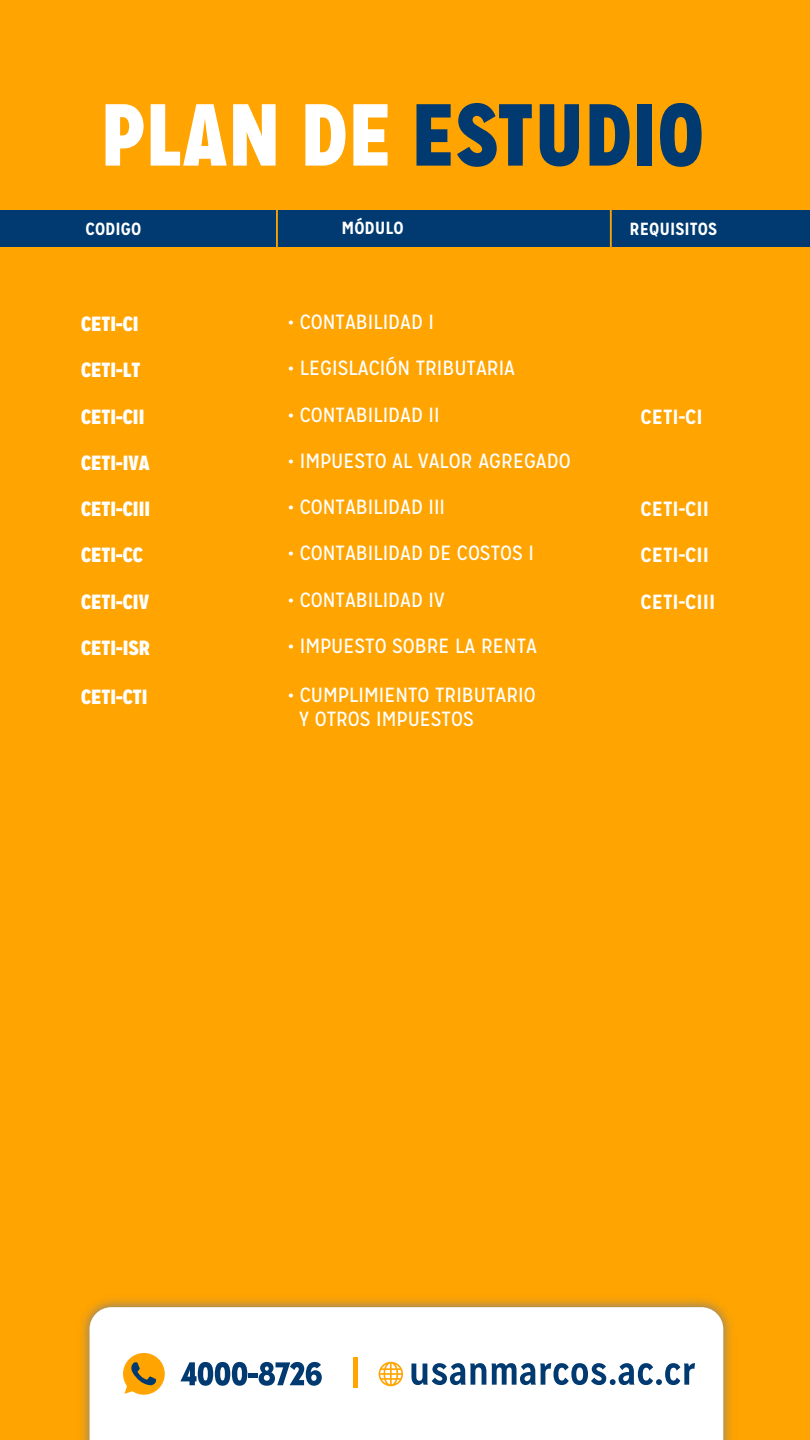
<style>
.page{position:relative;width:810px;height:1440px;background:#ffa400}
.page>*{position:absolute;margin:0;border:0;box-sizing:border-box;transform-origin:0 0}
.t1{font:900 87.75px "Mission Gothic";letter-spacing:.02em;color:#003a70}
.t2{font:20.55px/24.7px "Mission Gothic";color:#fff;scale:1.05 1}
.t3{font:900 20.55px "Mission Gothic";color:#fff;scale:1.05 1}
.t4{font:700 20.55px "Mission Gothic";color:#fff;scale:1.05 1}
.t5{font:700 17.55px "Mission Gothic";color:#fff;scale:1.04 1}
.s1{color:#fff}
</style>
<div class="page">
<img style="left:82px;top:1299px;width:649px;height:141px">
<div style="left:90px;top:1307px;width:633px;height:133px;background:#fff"></div>
<svg style="left:180px;top:1362px;width:67px;height:24px"></svg>
<div style="left:248px;top:1373px;width:10px;height:5px;background:#003a70"></div>
<svg style="left:259px;top:1362px;width:63px;height:24px"></svg>
<hr style="left:354px;top:1357px;width:4px;height:30px;background:#ffa400">
<svg style="left:123px;top:1353px;width:42px;height:42px"></svg>
<svg style="left:379px;top:1362px;width:24px;height:24px"></svg>
<svg style="left:411px;top:1363px;width:284px;height:22px"></svg>
<div style="left:0;top:211px;width:810px;height:36px;background:#003a70"></div>
<hr style="left:276px;top:206px;width:2px;height:42px;background:#ffa400">
<hr style="left:610px;top:207px;width:2px;height:42px;background:#ffa400">
<h1 class="t1" style="left:101px;top:78px;width:604px"><span class="s1">PLAN DE</span> ESTUDIO</h1>
<p class="t5" style="left:86px;top:218px;width:55px">CODIGO</p>
<p class="t3" style="left:81px;top:311px;width:56px">CETI-CI</p>
<p class="t3" style="left:81px;top:357px;width:58px">CETI-LT</p>
<p class="t3" style="left:81px;top:403px;width:62px">CETI-CII</p>
<p class="t5" style="left:341px;top:217px;width:61px">MÓDULO</p>
<p class="t2" style="left:288px;top:310px;width:141px">• CONTABILIDAD I</p>
<p class="t2" style="left:288px;top:356px;width:218px">• LEGISLACIÓN TRIBUTARIA</p>
<p class="t2" style="left:288px;top:402px;width:146px">• CONTABILIDAD II</p>
<p class="t3" style="left:81px;top:449px;width:67px">CETI-IVA</p>
<p class="t2" style="left:288px;top:448px;width:271px">• IMPUESTO AL VALOR AGREGADO</p>
<p class="t3" style="left:81px;top:496px;width:67px">CETI-CIII</p>
<p class="t3" style="left:81px;top:542px;width:61px">CETI-CC</p>
<p class="t3" style="left:81px;top:588px;width:66px">CETI-CIV</p>
<p class="t2" style="left:288px;top:495px;width:151px">• CONTABILIDAD III</p>
<p class="t2" style="left:288px;top:541px;width:236px">• CONTABILIDAD DE COSTOS I</p>
<p class="t2" style="left:288px;top:587px;width:151px">• CONTABILIDAD IV</p>
<p class="t3" style="left:81px;top:635px;width:67px">CETI-ISR</p>
<p class="t2" style="left:288px;top:634px;width:239px">• IMPUESTO SOBRE LA RENTA</p>
<p class="t3" style="left:81px;top:683px;width:65px">CETI-CTI</p>
<p class="t2" style="left:299px;top:682px;width:227px;text-indent:-11px">• CUMPLIMIENTO TRIBUTARIO<br>Y OTROS IMPUESTOS</p>
<p class="t5" style="left:630px;top:218px;width:86px">REQUISITOS</p>
<p class="t4" style="left:641px;top:404px;width:61px">CETI-CI</p>
<p class="t4" style="left:641px;top:496px;width:67px">CETI-CII</p>
<p class="t4" style="left:641px;top:542px;width:67px">CETI-CII</p>
<p class="t4" style="left:641px;top:589px;width:73px">CETI-CIII</p>
</div>
